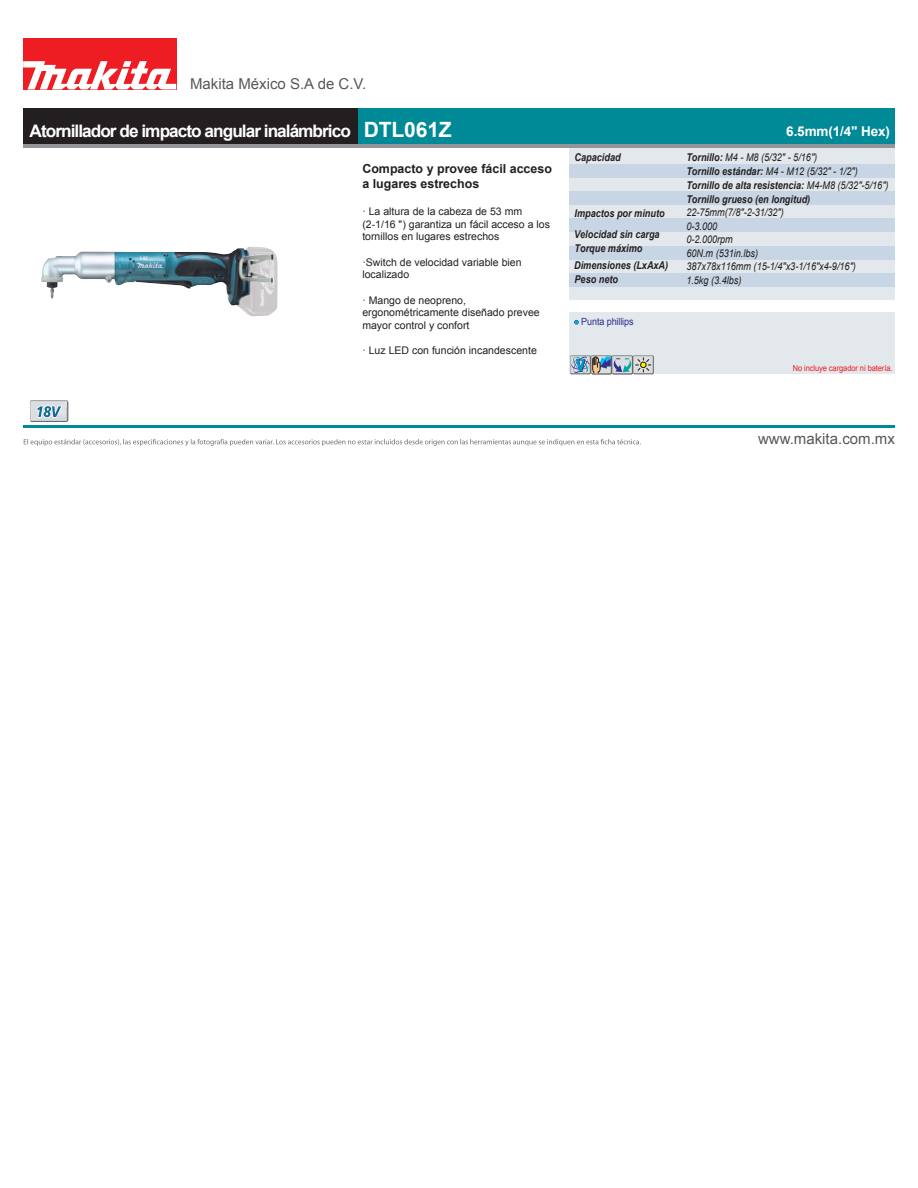
<style>
.page{position:relative;width:918px;height:1188px;background:#fff}
.page>*{position:absolute;margin:0;border:0;box-sizing:border-box;transform-origin:0 0}
.t1{font:700 17.25px "Arial";letter-spacing:-.055em;color:#fff}
.t2{font:15px "Arial";color:#57585a}
.t3{font:700 13.5px "Arial";letter-spacing:-.01em;color:#fff}
.t4{font:700 12.45px/15px "Arial";color:#231f20}
.t5{font:italic 700 10.65px/14px "Arial";color:#231f20;scale:.85 1}
.t6{font:italic 10.65px/13.4px "Arial";color:#231f20;scale:.85 1}
.t7{font:10.5px/12.6px "Arial";color:#231f20}
.t8{font:9.9px "Arial";letter-spacing:-.01em;color:#2e3092;scale:.91 1}
.t9{font:8.25px "Arial";letter-spacing:-.01em;color:#ee1d23;scale:.91 1}
.s1{font-size:21px}
.s2{font-weight:400}
</style>
<div class="page">
<div style="left:569px;top:312px;width:326px;height:62px;background:#e2e8eb"></div>
<div style="left:569px;top:148px;width:326px;height:152px;background:#e2e8eb"></div>
<div style="left:569px;top:164px;width:326px;height:13px;background:#c8d5e4"></div>
<div style="left:569px;top:191px;width:326px;height:14px;background:#c8d5e4"></div>
<div style="left:569px;top:218px;width:326px;height:14px;background:#c8d5e4"></div>
<div style="left:569px;top:246px;width:326px;height:14px;background:#c8d5e4"></div>
<div style="left:569px;top:273px;width:326px;height:14px;background:#c8d5e4"></div>
<hr style="left:23px;top:425px;width:872px;height:2px;background:#008996">
<div style="left:23px;top:38px;width:153px;height:51px;background:#ee1d23"></div>
<svg style="left:23px;top:61px;width:153px;height:28px"></svg>
<svg style="left:24px;top:401px;width:617px;height:45px"></svg>
<div style="left:23px;top:109px;width:863px;height:35px;background:#231f20"></div>
<div style="left:359px;top:109px;width:536px;height:35px;background:#008996"></div>
<hr style="left:23px;top:144px;width:872px;height:4px;background:#939598">
<svg style="left:574px;top:320px;width:5px;height:5px"></svg>
<img style="left:41px;top:247px;width:207px;height:52px">
<svg style="left:633px;top:355px;width:21px;height:19px"></svg>
<svg style="left:570px;top:355px;width:83px;height:19px"></svg>
<h2 class="t2" style="left:190px;top:74px;width:178px">Makita México S.A de C.V.</h2>
<h1 class="t1" style="left:30px;top:120px;width:424px">Atornillador de impacto angular inalámbrico <span class="s1">DTL061Z</span></h1>
<p class="t4" style="left:362px;top:161px;width:191px">Compacto y provee fácil acceso a lugares estrechos</p>
<p class="t7" style="left:362px;top:205px;width:189px">· La altura de la cabeza de 53 mm (2-1/16 ") garantiza un fácil acceso a los tornillos en lugares estrechos</p>
<p class="t7" style="left:362px;top:256px;width:161px">·Switch de velocidad variable bien localizado</p>
<p class="t7" style="left:362px;top:294px;width:179px">· Mango de neopreno, ergonométricamente diseñado prevee mayor control y confort</p>
<p class="t7" style="left:362px;top:344px;width:176px">· Luz LED con función incandescente</p>
<p class="t5" style="left:575px;top:150px;width:56px">Capacidad</p>
<p class="t5" style="left:574px;top:203px;width:108px;line-height:20.9px">Impactos por minuto<br>Velocidad sin carga</p>
<p class="t5" style="left:574px;top:241px;width:112px;line-height:16.2px">Torque máximo<br>Dimensiones (LxAxA)</p>
<p class="t5" style="left:575px;top:273px;width:53px">Peso neto</p>
<p class="t8" style="left:581px;top:315px;width:59px">Punta phillips</p>
<p class="t3" style="left:786px;top:122px;width:105px">6.5mm(1/4" Hex)</p>
<p class="t5" style="left:686px;top:150px;width:239px">Tornillo: <span class="s2">M4 - M8 (5/32" - 5/16")<br></span>Tornillo estándar: <span class="s2">M4 - M12 (5/32" - 1/2")<br></span>Tornillo de alta resistencia: <span class="s2">M4-M8 (5/32"-5/16")<br></span>Tornillo grueso (en longitud)</p>
<p class="t6" style="left:686px;top:206px;width:201px">22-75mm(7/8"-2-31/32")<br>0-3.000<br>0-2.000rpm<br>60N.m (531in.lbs)<br>387x78x116mm (15-1/4"x3-1/16"x4-9/16")<br>1.5kg (3.4lbs)</p>
<p class="t9" style="left:793px;top:363px;width:111px">No incluye cargador ni batería.</p>
<h2 class="t2" style="left:758px;top:429px;width:138px">www.makita.com.mx</h2>
</div>
